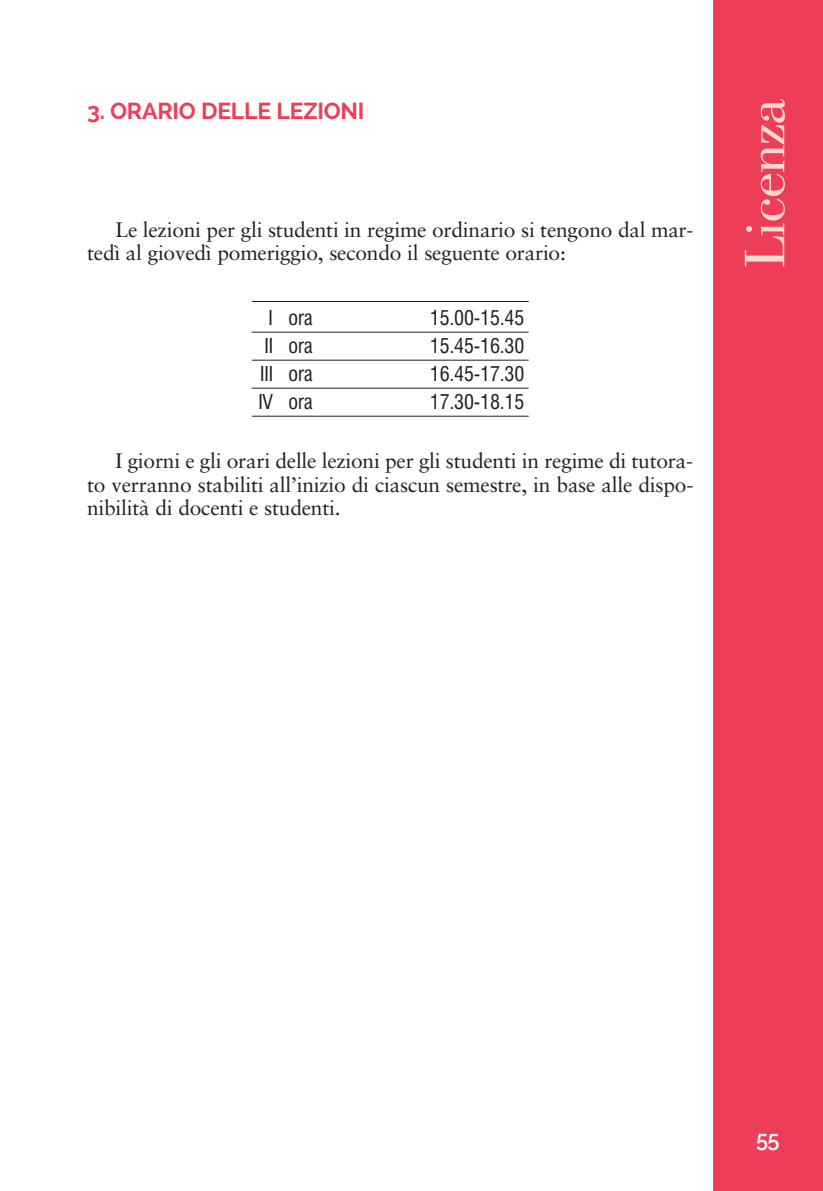
<style>
.page{position:relative;width:823px;height:1191px;background:#fff}
.page>*{position:absolute;margin:0;border:0;box-sizing:border-box;transform-origin:0 0}
.t1{font:60px "Bodoni BT";letter-spacing:-.03em;color:#fcd7d0}
.t2{font:700 23px "Raleway";letter-spacing:-.01em;color:#ee3d56}
.t3{font:600 23px "Raleway";color:#fff;scale:.95 1}
.t4{font:21px/23.6px "Sabon";letter-spacing:-.01em;color:#231f20}
.t5{font:condensed 20px "Swiss 721 BT";letter-spacing:-.01em;color:#231f20}
</style>
<div class="page">
<div style="left:712px;top:0;width:110px;height:1191px;background:#ee3d56"></div>
<hr style="left:251px;top:301px;width:277px;height:1px;background:#231f20">
<hr style="left:251px;top:332px;width:277px;height:1px;background:#231f20">
<hr style="left:251px;top:360px;width:277px;height:1px;background:#231f20">
<hr style="left:251px;top:388px;width:277px;height:1px;background:#231f20">
<hr style="left:251px;top:416px;width:277px;height:1px;background:#231f20">
<p class="t2" style="left:87px;top:102px;width:279px">3. ORARIO DELLE LEZIONI</p>
<p class="t4" style="left:87px;top:219px;width:607px;text-indent:28px">Le lezioni per gli studenti in regime ordinario si tengono dal mar&shy;tedì al giovedì pomeriggio, secondo il seguente orario:</p>
<p class="t5" style="left:268px;top:309px;width:46px">I ora</p>
<p class="t5" style="left:429px;top:309px;width:96px">15.00-15.45</p>
<p class="t5" style="left:264px;top:337px;width:50px">II ora</p>
<p class="t5" style="left:429px;top:337px;width:96px">15.45-16.30</p>
<p class="t5" style="left:260px;top:365px;width:54px">III ora</p>
<p class="t5" style="left:429px;top:365px;width:96px">16.45-17.30</p>
<p class="t5" style="left:258px;top:393px;width:56px">IV ora</p>
<p class="t5" style="left:429px;top:393px;width:96px">17.30-18.15</p>
<p class="t4" style="left:87px;top:451px;width:607px;text-align:justify;text-indent:28px">I giorni e gli orari delle lezioni per gli studenti in regime di tutora&shy;to verranno stabiliti all’inizio di ciascun semestre, in base alle dispo&shy;nibilità di docenti e studenti.</p>
<h1 class="t1" style="left:743px;top:268px;width:171px;rotate:-90deg">Licenza</h1>
<p class="t3" style="left:755px;top:1130px;width:26px">55</p>
</div>
